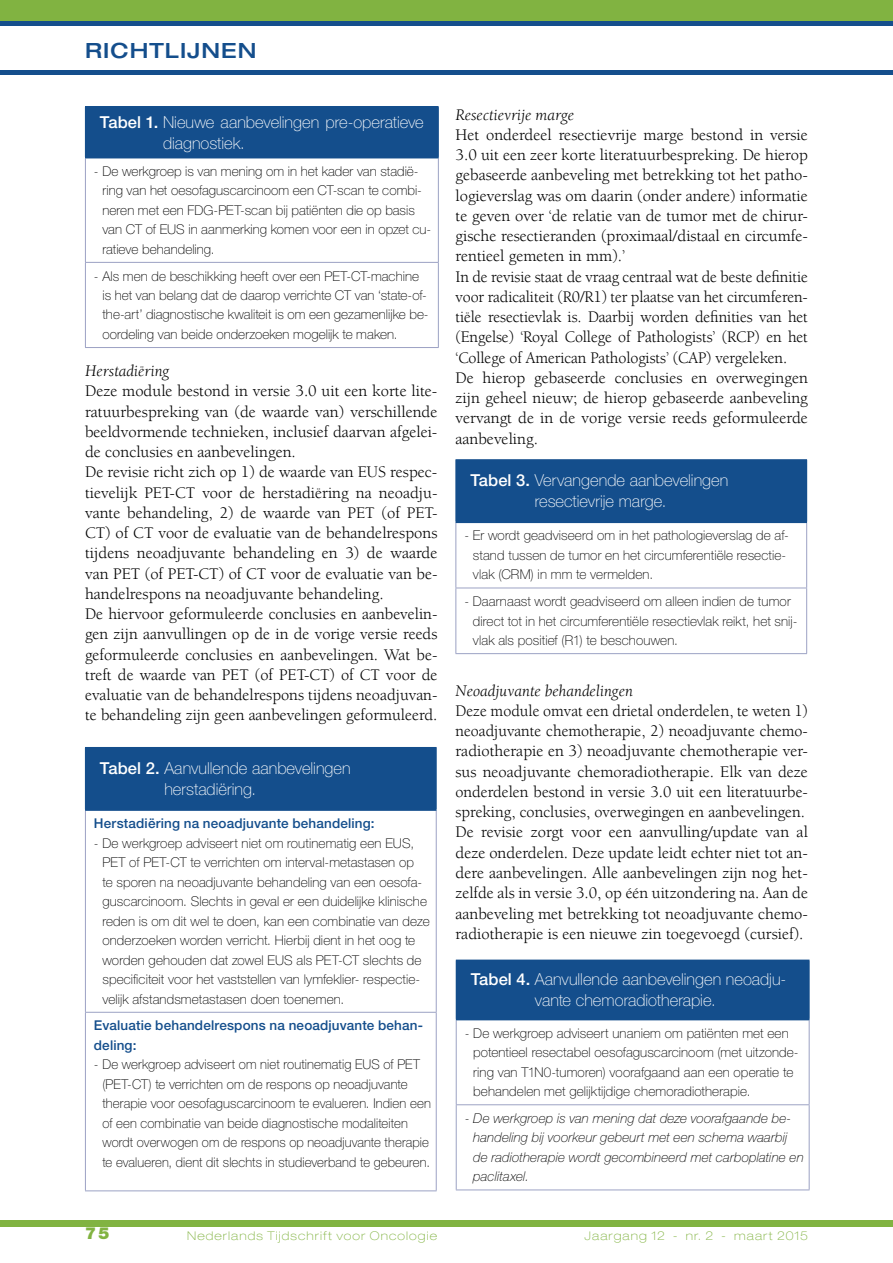
<style>
.page{position:relative;width:893px;height:1263px;background:#fff}
.page>*{position:absolute;margin:0;border:0;box-sizing:border-box;transform-origin:0 0}
.t1{font:500 expanded 21px "Helvetica Neue LT Std";letter-spacing:.05em;color:#144e8c}
.t2{font:16.5px/20.2px "Berkeley LT";color:#000}
.t3{font:100 16.5px/21px "Helvetica Neue LT Std";color:#fff}
.t4{font:italic 16.5px "Berkeley LT";color:#000}
.t5{font:900 16.5px "Helvetica Neue LT Std";color:#81b341}
.t6{font:100 13.5px/19.5px "Helvetica Neue LT Std";letter-spacing:.005em;color:#000}
.t7{font:italic 100 13.5px/19.5px "Helvetica Neue LT Std";letter-spacing:.01em;color:#000}
.t8{font:500 13.5px/19.5px "Helvetica Neue LT Std";letter-spacing:.01em;color:#144e8c}
.t9{font:100 expanded 12px "Helvetica Neue LT Std";letter-spacing:.09em;color:#81b341}
.s1{font-weight:500}
.s2{font-style:normal}
</style>
<div class="page">
<div style="left:0;top:0;width:893px;height:23px;background:#81b341"></div>
<div style="left:0;top:1220px;width:893px;height:7px;background:#81b341"></div>
<hr style="left:0;top:70px;width:893px;height:4px;background:#144e8c">
<div style="left:0;top:21px;width:893px;height:5px;background:#144e8c"></div>
<div style="left:85px;top:107px;width:353px;height:51px;background:#144e8c"></div>
<svg style="left:86px;top:158px;width:352px;height:189px"></svg>
<hr style="left:85px;top:158px;width:1px;height:104px;background:#9ca2c4">
<hr style="left:438px;top:158px;width:1px;height:104px;background:#9ca2c4">
<hr style="left:85px;top:262px;width:354px;height:1px;background:#9ca2c4">
<hr style="left:85px;top:263px;width:1px;height:84px;background:#9ca2c4">
<hr style="left:438px;top:263px;width:1px;height:84px;background:#9ca2c4">
<hr style="left:85px;top:347px;width:354px;height:1px;background:#9ca2c4">
<hr style="left:85px;top:106px;width:354px;height:1px;background:#144e8c">
<hr style="left:438px;top:107px;width:1px;height:50px;background:#144e8c">
<hr style="left:85px;top:157px;width:354px;height:1px;background:#144e8c">
<div style="left:456px;top:960px;width:353px;height:60px;background:#144e8c"></div>
<svg style="left:457px;top:1020px;width:352px;height:169px"></svg>
<hr style="left:456px;top:1020px;width:1px;height:84px;background:#9ca2c4">
<hr style="left:809px;top:1020px;width:1px;height:84px;background:#9ca2c4">
<hr style="left:456px;top:1104px;width:353px;height:1px;background:#9ca2c4">
<hr style="left:456px;top:1105px;width:1px;height:84px;background:#9ca2c4">
<hr style="left:809px;top:1105px;width:1px;height:84px;background:#9ca2c4">
<hr style="left:456px;top:1189px;width:353px;height:1px;background:#9ca2c4">
<hr style="left:809px;top:960px;width:1px;height:59px;background:#144e8c">
<div style="left:85px;top:747px;width:351px;height:63px;background:#144e8c"></div>
<svg style="left:86px;top:811px;width:350px;height:379px"></svg>
<hr style="left:85px;top:811px;width:1px;height:201px;background:#9ca2c4">
<hr style="left:436px;top:811px;width:1px;height:201px;background:#9ca2c4">
<hr style="left:85px;top:1012px;width:352px;height:1px;background:#9ca2c4">
<hr style="left:85px;top:1013px;width:1px;height:177px;background:#9ca2c4">
<hr style="left:436px;top:1013px;width:1px;height:177px;background:#9ca2c4">
<hr style="left:85px;top:1190px;width:352px;height:1px;background:#9ca2c4">
<hr style="left:85px;top:747px;width:352px;height:1px;background:#144e8c">
<hr style="left:436px;top:748px;width:1px;height:61px;background:#144e8c">
<hr style="left:85px;top:809px;width:352px;height:2px;background:#144e8c">
<div style="left:456px;top:460px;width:351px;height:62px;background:#144e8c"></div>
<svg style="left:456px;top:523px;width:350px;height:130px"></svg>
<hr style="left:455px;top:523px;width:1px;height:65px;background:#9ca2c4">
<hr style="left:806px;top:523px;width:1px;height:65px;background:#9ca2c4">
<hr style="left:455px;top:588px;width:352px;height:1px;background:#9ca2c4">
<hr style="left:455px;top:588px;width:1px;height:65px;background:#9ca2c4">
<hr style="left:806px;top:588px;width:1px;height:65px;background:#9ca2c4">
<hr style="left:455px;top:653px;width:352px;height:1px;background:#9ca2c4">
<hr style="left:455px;top:459px;width:352px;height:1px;background:#144e8c">
<hr style="left:455px;top:460px;width:1px;height:62px;background:#144e8c">
<hr style="left:455px;top:522px;width:352px;height:1px;background:#144e8c">
<p class="t1" style="left:85px;top:37px;width:135px">RICHTLIJNEN</p>
<p class="t3" style="left:163px;top:111px;width:262px;text-indent:-63px"><span class="s1">Tabel 1.</span> Nieuwe aanbevelingen pre-operatieve diagnostiek.</p>
<p class="t6" style="left:102px;top:161px;width:330px;text-indent:-9px">- De werkgroep is van mening om in het kader van stadië&shy;ring van het oesofaguscarcinoom een CT-scan te combi&shy;neren met een FDG-PET-scan bij patiënten die op basis van CT of EUS in aanmerking komen voor een in opzet cu&shy;ratieve behandeling.</p>
<p class="t6" style="left:102px;top:266px;width:328px;text-indent:-9px">- Als men de beschikking heeft over een PET-CT-machine is het van belang dat de daarop verrichte CT van ‘state-of&shy;the-art’ diagnostische kwaliteit is om een gezamenlijke be&shy;oordeling van beide onderzoeken mogelijk te maken.</p>
<p class="t4" style="left:85px;top:363px;width:86px">Herstadiëring</p>
<p class="t2" style="left:85px;top:381px;width:354px">Deze module bestond in versie 3.0 uit een korte lite&shy;ratuurbespreking van (de waarde van) verschillende beeldvormende technieken, inclusief daarvan afgelei&shy;de conclusies en aanbevelingen.<br>De revisie richt zich op 1) de waarde van EUS respec&shy;tievelijk PET-CT voor de herstadiëring na neoadju&shy;vante behandeling, 2) de waarde van PET (of PET-CT) of CT voor de evaluatie van de behandelrespons tijdens neoadjuvante behandeling en 3) de waarde van PET (of PET-CT) of CT voor de evaluatie van be&shy;handelrespons na neoadjuvante behandeling.<br>De hiervoor geformuleerde conclusies en aanbevelin&shy;gen zijn aanvullingen op de in de vorige versie reeds geformuleerde conclusies en aanbevelingen. Wat be&shy;treft de waarde van PET (of PET-CT) of CT voor de evaluatie van de behandelrespons tijdens neoadjuvan&shy;te behandeling zijn geen aanbevelingen geformuleerd.</p>
<p class="t3" style="left:164px;top:758px;width:188px;text-indent:-64px"><span class="s1">Tabel 2.</span> Aanvullende aanbevelingen herstadiëring.</p>
<p class="t8" style="left:94px;top:813px;width:282px">Herstadiëring na neoadjuvante behandeling:</p>
<p class="t6" style="left:102px;top:833px;width:329px;text-indent:-9px">- De werkgroep adviseert niet om routinematig een EUS, PET of PET-CT te verrichten om interval-metastasen op<br>te sporen na neoadjuvante behandeling van een oesofa&shy;guscarcinoom. Slechts in geval er een duidelijke klinische reden is om dit wel te doen, kan een combinatie van deze onderzoeken worden verricht. Hierbij dient in het oog te worden gehouden dat zowel EUS als PET-CT slechts de specificiteit voor het vaststellen van lymfeklier- respectie&shy;velijk afstandsmetastasen doen toenemen.</p>
<p class="t8" style="left:94px;top:1016px;width:331px">Evaluatie behandelrespons na neoadjuvante behan&shy;deling:</p>
<p class="t6" style="left:102px;top:1055px;width:330px;text-indent:-9px">- De werkgroep adviseert om niet routinematig EUS of PET (PET-CT) te verrichten om de respons op neoadjuvante therapie voor oesofaguscarcinoom te evalueren. Indien een of een combinatie van beide diagnostische modaliteiten wordt overwogen om de respons op neoadjuvante therapie te evalueren, dient dit slechts in studieverband te gebeuren.</p>
<p class="t4" style="left:455px;top:106px;width:120px">Resectievrije marge</p>
<p class="t2" style="left:455px;top:125px;width:354px">Het onderdeel resectievrije marge bestond in versie 3.0 uit een zeer korte literatuurbespreking. De hierop gebaseerde aanbeveling met betrekking tot het patho&shy;logieverslag was om daarin (onder andere) informatie te geven over ‘de relatie van de tumor met de chirur&shy;gische resectieranden (proximaal/distaal en circumfe&shy;rentieel gemeten in mm).’<br>In de revisie staat de vraag centraal wat de beste definitie voor radicaliteit (R0/R1) ter plaatse van het circumferen&shy;tiële resectievlak is. Daarbij worden definities van het (Engelse) ‘Royal College of Pathologists’ (RCP) en het ‘College of American Pathologists’ (CAP) vergeleken.<br>De hierop gebaseerde conclusies en overwegingen zijn geheel nieuw; de hierop gebaseerde aanbeveling vervangt de in de vorige versie reeds geformuleerde aanbeveling.</p>
<p class="t3" style="left:470px;top:470px;width:259px;text-align:center"><span class="s1">Tabel 3.</span> Vervangende aanbevelingen resectievrije marge.</p>
<p class="t6" style="left:473px;top:526px;width:318px;text-indent:-9px">- Er wordt geadviseerd om in het pathologieverslag de af&shy;stand tussen de tumor en het circumferentiële resectie&shy;vlak (CRM) in mm te vermelden.</p>
<p class="t6" style="left:473px;top:591px;width:326px;text-indent:-9px">- Daarnaast wordt geadviseerd om alleen indien de tumor direct tot in het circumferentiële resectievlak reikt, het snij&shy;vlak als positief (R1) te beschouwen.</p>
<p class="t4" style="left:455px;top:682px;width:179px">Neoadjuvante behandelingen</p>
<p class="t2" style="left:455px;top:701px;width:354px">Deze module omvat een drietal onderdelen, te weten 1) neoadjuvante chemotherapie, 2) neoadjuvante chemo&shy;radiotherapie en 3) neoadjuvante chemotherapie ver&shy;sus neoadjuvante chemoradiotherapie. Elk van deze onderdelen bestond in versie 3.0 uit een literatuurbe&shy;spreking, conclusies, overwegingen en aanbevelingen.<br>De revisie zorgt voor een aanvulling/update van al deze onderdelen. Deze update leidt echter niet tot an&shy;dere aanbevelingen. Alle aanbevelingen zijn nog het&shy;zelfde als in versie 3.0, op één uitzondering na. Aan de aanbeveling met betrekking tot neoadjuvante chemo&shy;radiotherapie is een nieuwe zin toegevoegd (cursief).</p>
<p class="t3" style="left:471px;top:969px;width:317px;text-align:center"><span class="s1">Tabel 4.</span> Aanvullende aanbevelingen neoadju&shy;vante chemoradiotherapie.</p>
<p class="t6" style="left:473px;top:1023px;width:327px;text-indent:-9px">- De werkgroep adviseert unaniem om patiënten met een potentieel resectabel oesofaguscarcinoom (met uitzonde&shy;ring van T1N0-tumoren) voorafgaand aan een operatie te behandelen met gelijktijdige chemoradiotherapie.</p>
<p class="t7" style="left:473px;top:1108px;width:332px;text-indent:-9px"><span class="s2">-</span> De werkgroep is van mening dat deze voorafgaande be&shy;handeling bij voorkeur gebeurt met een schema waarbij de radiotherapie wordt gecombineerd met carboplatine en paclitaxel.</p>
<p class="t5" style="left:85px;top:1223px;width:26px">75</p>
<p class="t9" style="left:187px;top:1228px;width:252px">Nederlands Tijdschrift voor Oncologie</p>
<p class="t9" style="left:585px;top:1228px;width:225px">Jaargang 12 - nr. 2 - maart 2015</p>
</div>
